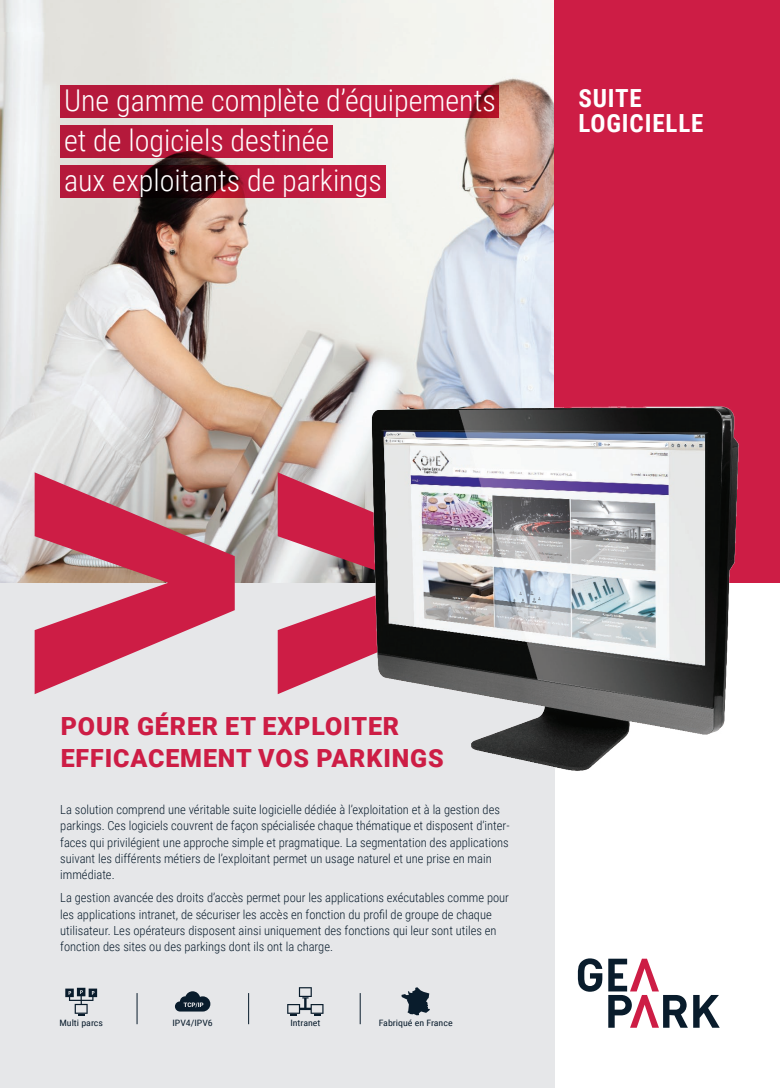
<style>
.page{position:relative;width:780px;height:1088px;background:#fff}
.page>*{position:absolute;margin:0;border:0;box-sizing:border-box;transform-origin:0 0}
.t1{font:300 30px/40px "Roboto Condensed";color:#fff}
.t2{font:900 25px/32.1px "Roboto";letter-spacing:.035em;color:#cd1d45}
.t3{font:700 25px/25px "Roboto Condensed";letter-spacing:.035em;color:#fff}
.t4{font:300 12.5px/16.2px "Roboto Condensed";color:#091c2c}
.t5{font:8.75px "Roboto Condensed";color:#091c2c;scale:1.13 1}
</style>
<div class="page">
<div style="left:0;top:1px;width:555px;height:1087px;background:#e6e7e9"></div>
<img style="left:0;top:0;width:555px;height:582px">
<div style="left:555px;top:0;width:225px;height:582px;background:#cd1d45"></div>
<svg style="left:35px;top:472px;width:306px;height:222px"></svg>
<svg style="left:693px;top:995px;width:26px;height:33px"></svg>
<svg style="left:577px;top:958px;width:25px;height:34px"></svg>
<svg style="left:608px;top:959px;width:79px;height:69px"></svg>
<div style="left:60px;top:85px;width:439px;height:33px;background:#bc1a3e"></div>
<div style="left:60px;top:125px;width:272px;height:33px;background:#ba1a3d"></div>
<svg style="left:60px;top:165px;width:325px;height:33px;background:#91132e"></svg>
<img style="left:341px;top:400px;width:414px;height:371px">
<svg style="left:175px;top:991px;width:35px;height:20px"></svg>
<svg style="left:401px;top:987px;width:29px;height:28px"></svg>
<hr style="left:137px;top:993px;width:1px;height:31px;background:#091c2c">
<hr style="left:248px;top:993px;width:1px;height:31px;background:#091c2c">
<hr style="left:360px;top:993px;width:1px;height:31px;background:#091c2c">
<svg style="left:65px;top:988px;width:32px;height:27px"></svg>
<svg style="left:287px;top:987px;width:36px;height:28px"></svg>
<h1 class="t1" style="left:64px;top:79px;width:433px">Une gamme complète d’équipements et de logiciels destinée<br>aux exploitants de parkings</h1>
<h2 class="t3" style="left:578px;top:85px;width:127px">SUITE<br>LOGICIELLE</h2>
<h2 class="t2" style="left:61px;top:709px;width:384px">POUR GÉRER ET EXPLOITER<br>EFFICACEMENT VOS PARKINGS</h2>
<p class="t4" style="left:60px;top:801px;width:451px">La solution comprend une véritable suite logicielle dédiée à l’exploitation et à la gestion des parkings. Ces logiciels couvrent de façon spécialisée chaque thématique et disposent d’inter&shy;faces qui privilégient une approche simple et pragmatique. La segmentation des applications suivant les différents métiers de l’exploitant permet un usage naturel et une prise en main immédiate.</p>
<p class="t4" style="left:60px;top:889px;width:450px">La gestion avancée des droits d’accès permet pour les applications exécutables comme pour les applications intranet, de sécuriser les accès en fonction du profil de groupe de chaque utilisateur. Les opérateurs disposent ainsi uniquement des fonctions qui leur sont utiles en fonction des sites ou des parkings dont ils ont la charge.</p>
<p class="t5" style="left:59px;top:1017px;width:40px">Multi parcs</p>
<p class="t5" style="left:172px;top:1017px;width:37px">IPV4/IPV6</p>
<p class="t5" style="left:290px;top:1017px;width:28px">Intranet</p>
<p class="t5" style="left:378px;top:1017px;width:67px">Fabriqué en France</p>
</div>
